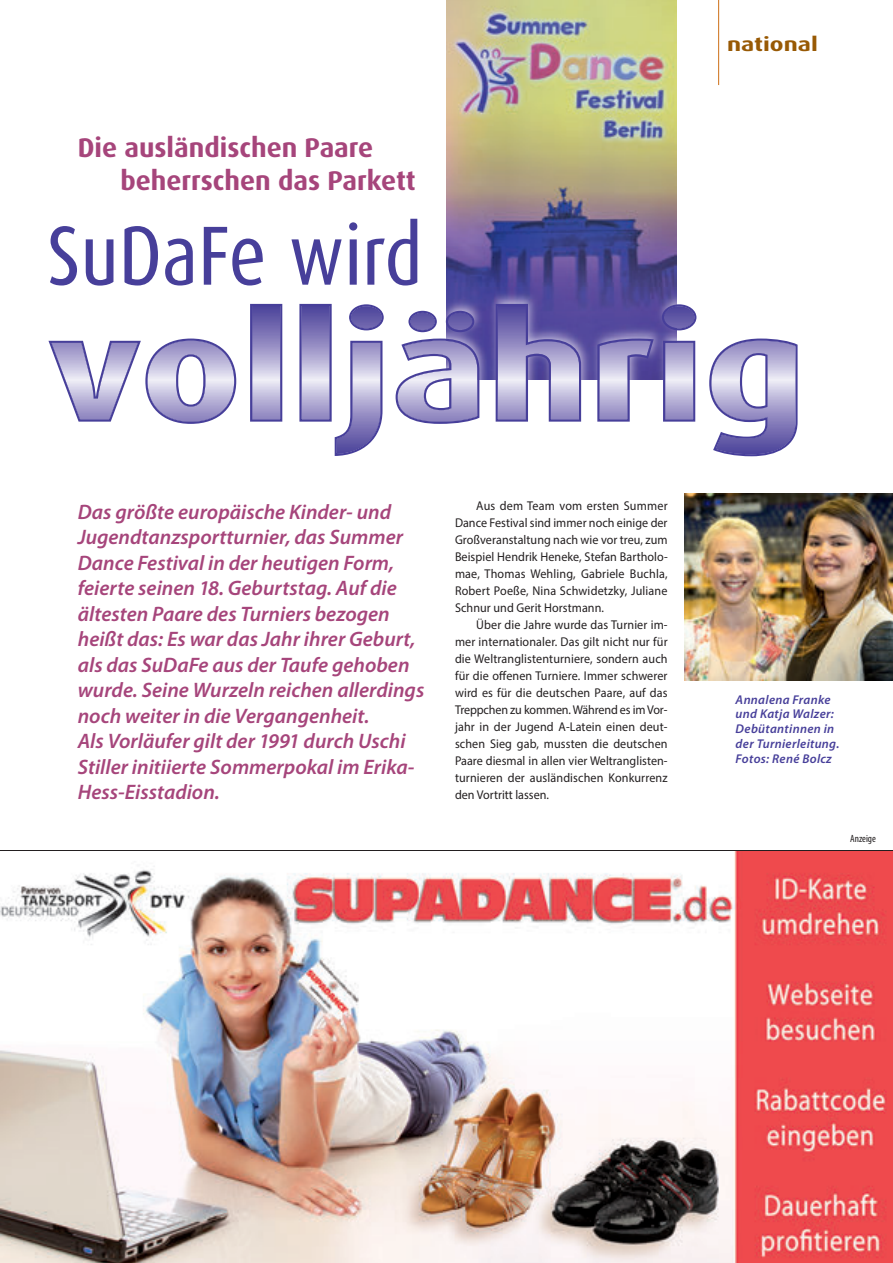
<style>
.page{position:relative;width:893px;height:1263px;background:#fff}
.page>*{position:absolute;margin:0;border:0;box-sizing:border-box;transform-origin:0 0}
.t1{font:84px "Dax Condensed";color:#473f9a}
.t2{font:700 27px/33px "Dax OT";color:#a6457b}
.t3{font:italic 600 21px/25.5px "Myriad Pro";color:#a6457b}
.t4{font:700 19.5px "Dax OT";color:#985904;scale:1.25 1}
.t5{font:12.75px/17px "Myriad Pro";letter-spacing:.01em;color:#231f20;text-align:justify;scale:.95 1}
.t6{font:italic 600 12.75px/14.9px "Myriad Pro";letter-spacing:.025em;color:#473f9a}
.t7{font:condensed 10.5px "Myriad Pro";color:#231f20}
</style>
<div class="page">
<hr style="left:718px;top:0;width:1px;height:85px;background:#cd6f17">
<img style="left:446px;top:0;width:230px;height:288px">
<img style="left:0;top:851px;width:893px;height:412px">
<hr style="left:0;top:850px;width:893px;height:1px;background:#231f20">
<img style="left:446px;top:288px;width:230px;height:18px">
<svg style="left:148px;top:306px;width:445px;height:115px"></svg>
<svg style="left:48px;top:340px;width:93px;height:82px"></svg>
<svg style="left:174px;top:304px;width:311px;height:152px"></svg>
<div style="left:444px;top:309px;width:32px;height:25px;border:4px solid #473f9a;border-radius:50%"></div>
<div style="left:406px;top:309px;width:33px;height:25px;border:4px solid #473f9a;border-radius:50%"></div>
<svg style="left:491px;top:304px;width:94px;height:118px;background:#958ec3"></svg>
<svg style="left:593px;top:304px;width:205px;height:152px"></svg>
<img style="left:685px;top:493px;width:208px;height:187px">
<h2 class="t2" style="left:120px;top:133px;width:297px;text-indent:-43px">Die ausländischen Paare beherrschen das Parkett</h2>
<h1 class="t1" style="left:47px;top:207px;width:377px">SuDaFe wird</h1>
<h3 class="t4" style="left:727px;top:36px;width:74px">national</h3>
<p class="t3" style="left:78px;top:501px;width:348px">Das größte europäische Kinder- und Jugendtanzsportturnier, das Summer Dance Festival in der heutigen Form, feierte seinen 18. Geburtstag. Auf die ältesten Paare des Turniers bezogen heißt das: Es war das Jahr ihrer Geburt, als das SuDaFe aus der Taufe gehoben wurde. Seine Wurzeln reichen allerdings noch weiter in die Vergangenheit.<br>Als Vorläufer gilt der 1991 durch Uschi Stiller initiierte Sommerpokal im Erika-Hess-Eisstadion.</p>
<p class="t5" style="left:455px;top:499px;width:226px;text-indent:21px">Aus dem Team vom ersten Summer Dance Festival sind immer noch einige der Großveranstaltung nach wie vor treu, zum Beispiel Hendrik Heneke, Stefan Bartholo&shy;mae, Thomas Wehling, Gabriele Buchla, Robert Poeße, Nina Schwidetzky, Juliane Schnur und Gerit Horstmann.</p>
<p class="t5" style="left:455px;top:618px;width:225px;text-indent:21px">Über die Jahre wurde das Turnier im&shy;mer internationaler. Das gilt nicht nur für die Weltranglistenturniere, sondern auch für die offenen Turniere. Immer schwerer wird es für die deutschen Paare, auf das Treppchen zu kommen. Während es im Vor&shy;jahr in der Jugend A-Latein einen deut&shy;schen Sieg gab, mussten die deutschen Paare diesmal in allen vier Weltranglisten&shy;turnieren der ausländischen Konkurrenz den Vortritt lassen.</p>
<p class="t6" style="left:736px;top:693px;width:105px">Annalena Franke und Katja Walzer:<br>Debütantinnen in der Turnierleitung.<br>Fotos: René Bolcz</p>
<p class="t7" style="left:850px;top:833px;width:27px">Anzeige</p>
</div>
